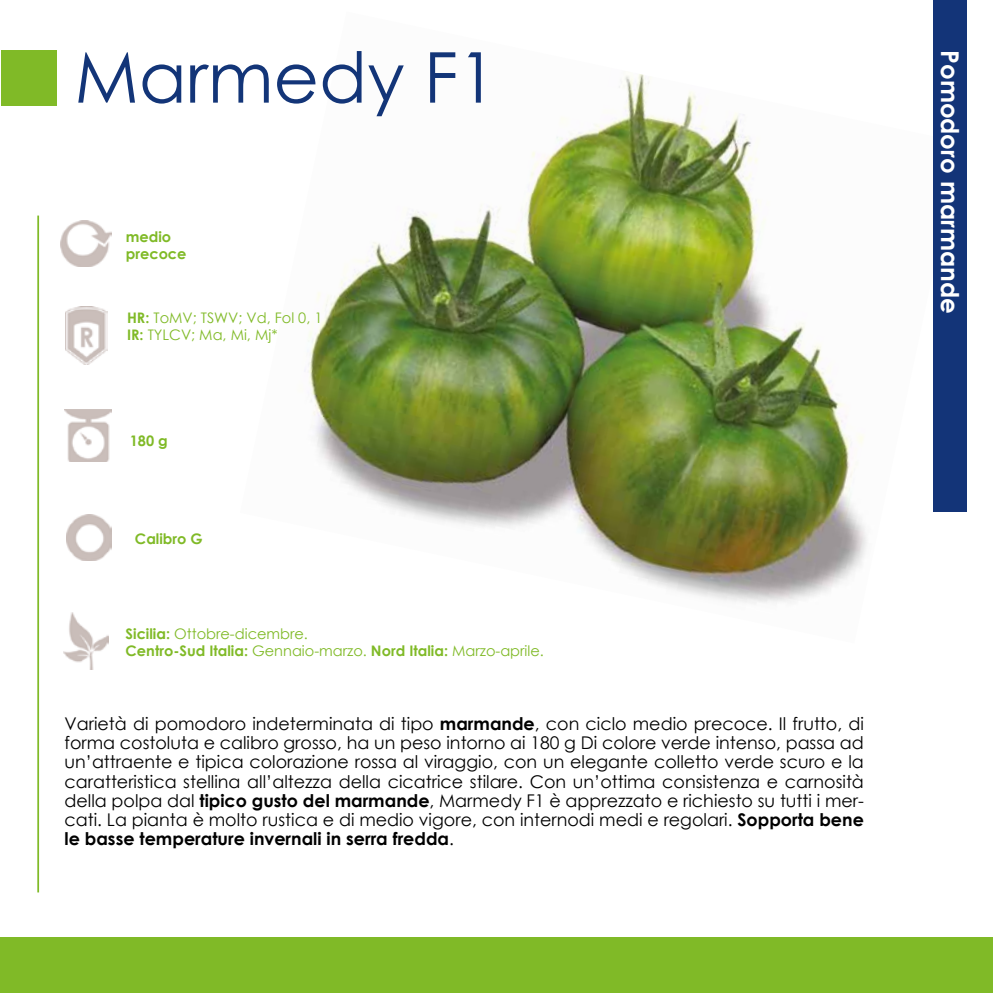
<style>
.page{position:relative;width:993px;height:993px;background:#fff}
.page>*{position:absolute;margin:0;border:0;box-sizing:border-box;transform-origin:0 0}
.t1{font:70px "Century Gothic";color:#133578}
.t2{font:700 24.5px "Century Gothic";color:#fff}
.t3{font:17.5px/19.2px "Century Gothic";color:#000;text-align:justify}
.t4{font:14.53px/17.5px "Century Gothic";color:#80ba27}
.t5{font:700 14.53px/17.5px "Century Gothic";color:#80ba27}
.s1{font-weight:700}
</style>
<div class="page">
<img style="left:304px;top:74px;width:656px;height:530px">
<hr style="left:37px;top:215px;width:2px;height:677px;background:#80ba27">
<div style="left:932px;top:0;width:34px;height:511px;background:#133478"></div>
<div style="left:1px;top:50px;width:55px;height:55px;background:#80ba27"></div>
<div style="left:1px;top:937px;width:991px;height:55px;background:#80ba27"></div>
<img style="left:61px;top:220px;width:50px;height:46px">
<img style="left:65px;top:307px;width:43px;height:57px">
<img style="left:64px;top:409px;width:47px;height:52px">
<img style="left:64px;top:612px;width:45px;height:57px">
<img style="left:66px;top:514px;width:45px;height:46px">
<h1 class="t1" style="left:74px;top:28px;width:423px">Marmedy F1</h1>
<p class="t5" style="left:126px;top:227px;width:62px">medio precoce</p>
<p class="t4" style="left:127px;top:308px;width:197px"><span class="s1">HR:</span> ToMV; TSWV; Vd, Fol 0, 1<br><span class="s1">IR:</span> TYLCV; Ma, Mi, Mj*</p>
<p class="t5" style="left:130px;top:431px;width:40px">180 g</p>
<p class="t5" style="left:135px;top:529px;width:69px">Calibro G</p>
<p class="t4" style="left:126px;top:624px;width:419px"><span class="s1">Sicilia:</span> Ottobre-dicembre.<br><span class="s1">Centro-Sud Italia:</span> Gennaio-marzo. <span class="s1">Nord Italia:</span> Marzo-aprile.</p>
<p class="t3" style="left:64px;top:713px;width:800px">Varietà di pomodoro indeterminata di tipo <span class="s1">marmande</span>, con ciclo medio precoce. Il frutto, di forma costoluta e calibro grosso, ha un peso intorno ai 180 g Di colore verde intenso, passa ad un’attraente e tipica colorazione rossa al viraggio, con un elegante colletto verde scuro e la caratteristica stellina all’altezza della cicatrice stilare. Con un’ottima consistenza e carnosità della polpa dal <span class="s1">tipico gusto del marmande</span>, Marmedy F1 è apprezzato e richiesto su tutti i mer&shy;cati. La pianta è molto rustica e di medio vigore, con internodi medi e regolari. <span class="s1">Sopporta bene le basse temperature invernali in serra fredda</span>.</p>
<h2 class="t2" style="left:965px;top:50px;width:265px;rotate:90deg">Pomodoro marmande</h2>
</div>
